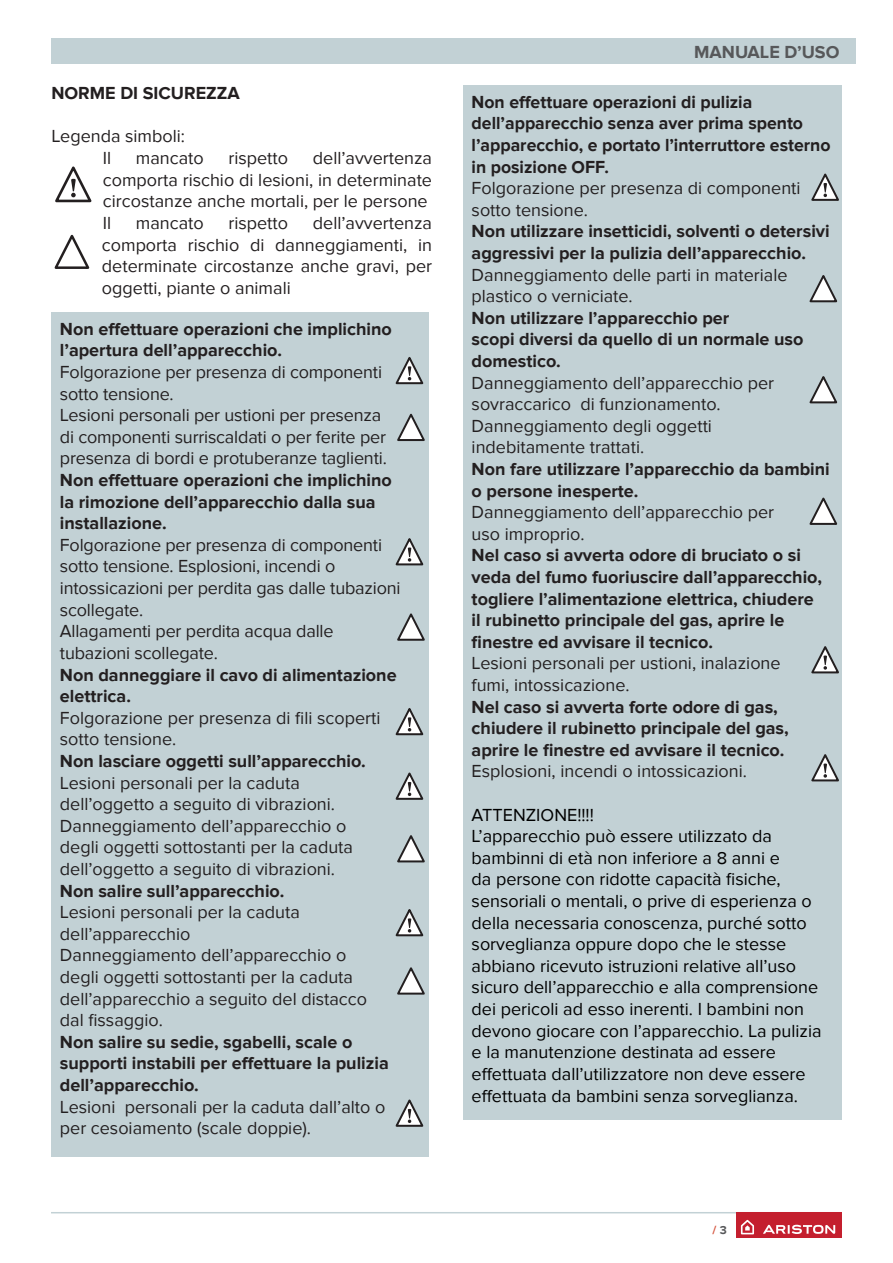
<style>
.page{position:relative;width:893px;height:1263px;background:#fff}
.page>*{position:absolute;margin:0;border:0;box-sizing:border-box;transform-origin:0 0}
.t1{font:18px/21.6px "Proxima Nova";color:#231f20}
.t2{font:700 18px/21.6px "Proxima Nova";color:#231f20}
.t3{font:18px/21.6px "Proxima Nova";color:#000}
.t4{font:700 18px "Proxima Nova";color:#57585a}
.t5{font:700 12px "Proxima Nova";color:#d5553f}
.s1{color:#57585a}
</style>
<div class="page">
<hr style="left:51px;top:1212px;width:791px;height:1px;background:#c2d1d5">
<div style="left:736px;top:1212px;width:106px;height:26px;background:#c41f2e"></div>
<svg style="left:741px;top:1220px;width:13px;height:14px"></svg>
<svg style="left:763px;top:1225px;width:72px;height:9px"></svg>
<div style="left:51px;top:38px;width:804px;height:26px;background:#c2d1d5"></div>
<div style="left:51px;top:312px;width:378px;height:844px;background:#c2d1d5"></div>
<div style="left:463px;top:85px;width:379px;height:1034px;background:#c2d1d5"></div>
<svg style="left:55px;top:166px;width:37px;height:37px"></svg>
<svg style="left:54px;top:234px;width:36px;height:35px"></svg>
<svg style="left:397px;top:413px;width:28px;height:28px"></svg>
<svg style="left:809px;top:275px;width:28px;height:28px"></svg>
<svg style="left:809px;top:376px;width:28px;height:28px"></svg>
<svg style="left:809px;top:497px;width:28px;height:28px"></svg>
<svg style="left:397px;top:613px;width:28px;height:28px"></svg>
<svg style="left:397px;top:835px;width:28px;height:28px"></svg>
<svg style="left:397px;top:967px;width:28px;height:28px"></svg>
<svg style="left:395px;top:357px;width:28px;height:28px"></svg>
<svg style="left:811px;top:173px;width:28px;height:28px"></svg>
<svg style="left:811px;top:646px;width:28px;height:28px"></svg>
<svg style="left:811px;top:754px;width:28px;height:28px"></svg>
<svg style="left:395px;top:538px;width:28px;height:28px"></svg>
<svg style="left:395px;top:772px;width:28px;height:28px"></svg>
<svg style="left:395px;top:909px;width:28px;height:28px"></svg>
<svg style="left:395px;top:1099px;width:28px;height:28px"></svg>
<svg style="left:395px;top:708px;width:28px;height:28px"></svg>
<p class="t2" style="left:51px;top:83px;width:190px">NORME DI SICUREZZA</p>
<p class="t1" style="left:103px;top:126px;width:84px;text-indent:-51px">Legenda simboli:<br>Il</p>
<p class="t1" style="left:103px;top:148px;width:331px;text-indent:210px">dell’avvertenza comporta rischio di lesioni, in determinate circostanze anche mortali, per le persone<br>Il</p>
<p class="t1" style="left:136px;top:148px;width:69px">mancato</p>
<p class="t1" style="left:228px;top:148px;width:61px">rispetto</p>
<p class="t1" style="left:102px;top:212px;width:332px;text-align:justify;text-indent:211px">dell’avvertenza comporta rischio di danneggiamenti, in determinate circostanze anche gravi, per oggetti, piante o animali</p>
<p class="t1" style="left:136px;top:212px;width:69px">mancato</p>
<p class="t1" style="left:228px;top:212px;width:61px">rispetto</p>
<p class="t2" style="left:60px;top:318px;width:333px">Non effettuare operazioni che implichino l’apertura dell’apparecchio.</p>
<p class="t1" style="left:60px;top:362px;width:328px">Folgorazione per presenza di componenti sotto tensione.<br>Lesioni personali per ustioni per presenza di componenti surriscaldati o per ferite per presenza di bordi e protuberanze taglienti.</p>
<p class="t2" style="left:60px;top:470px;width:333px">Non effettuare operazioni che implichino la rimozione dell’apparecchio dalla sua installazione.</p>
<p class="t1" style="left:60px;top:534px;width:342px">Folgorazione per presenza di componenti sotto tensione. Esplosioni, incendi o intossicazioni per perdita gas dalle tubazioni scollegate.<br>Allagamenti per perdita acqua dalle tubazioni scollegate.</p>
<p class="t2" style="left:60px;top:664px;width:338px">Non danneggiare il cavo di alimentazione elettrica.</p>
<p class="t1" style="left:60px;top:707px;width:322px">Folgorazione per presenza di fili scoperti sotto tensione.</p>
<p class="t2" style="left:60px;top:750px;width:307px">Non lasciare oggetti sull’apparecchio.</p>
<p class="t1" style="left:60px;top:772px;width:295px">Lesioni personali per la caduta dell’oggetto a seguito di vibrazioni.<br>Danneggiamento dell’apparecchio o degli oggetti sottostanti per la caduta dell’oggetto a seguito di vibrazioni.</p>
<p class="t2" style="left:60px;top:880px;width:226px">Non salire sull’apparecchio.</p>
<p class="t1" style="left:60px;top:902px;width:309px">Lesioni personali per la caduta dell’apparecchio<br>Danneggiamento dell’apparecchio o degli oggetti sottostanti per la caduta dell’apparecchio a seguito del distacco dal fissaggio.</p>
<p class="t2" style="left:60px;top:1031px;width:330px">Non salire su sedie, sgabelli, scale o supporti instabili per effettuare la pulizia dell’apparecchio.</p>
<p class="t1" style="left:60px;top:1096px;width:327px">Lesioni personali per la caduta dall’alto o per cesoiamento (scale doppie).</p>
<p class="t4" style="left:694px;top:42px;width:147px">MANUALE D’USO</p>
<p class="t2" style="left:472px;top:91px;width:360px">Non effettuare operazioni di pulizia dell’apparecchio senza aver prima spento l’apparecchio, e portato l’interruttore esterno in posizione OFF.</p>
<p class="t1" style="left:472px;top:178px;width:330px">Folgorazione per presenza di componenti sotto tensione.</p>
<p class="t2" style="left:472px;top:221px;width:360px">Non utilizzare insetticidi, solventi o detersivi aggressivi per la pulizia dell’apparecchio.</p>
<p class="t1" style="left:472px;top:264px;width:317px">Danneggiamento delle parti in materiale plastico o verniciate.</p>
<p class="t2" style="left:472px;top:307px;width:333px">Non utilizzare l’apparecchio per<br>scopi diversi da quello di un normale uso domestico.</p>
<p class="t1" style="left:472px;top:372px;width:304px">Danneggiamento dell’apparecchio per sovraccarico di funzionamento.<br>Danneggiamento degli oggetti indebitamente trattati.</p>
<p class="t2" style="left:472px;top:459px;width:360px">Non fare utilizzare l’apparecchio da bambini o persone inesperte.</p>
<p class="t1" style="left:472px;top:502px;width:304px">Danneggiamento dell’apparecchio per uso improprio.</p>
<p class="t2" style="left:472px;top:545px;width:352px">Nel caso si avverta odore di bruciato o si veda del fumo fuoriuscire dall’apparecchio, togliere l’alimentazione elettrica, chiudere il rubinetto principale del gas, aprire le finestre ed avvisare il tecnico.</p>
<p class="t1" style="left:472px;top:653px;width:311px">Lesioni personali per ustioni, inalazione fumi, intossicazione.</p>
<p class="t2" style="left:472px;top:696px;width:319px">Nel caso si avverta forte odore di gas, chiudere il rubinetto principale del gas, aprire le finestre ed avvisare il tecnico.</p>
<p class="t1" style="left:472px;top:761px;width:277px">Esplosioni, incendi o intossicazioni.</p>
<p class="t3" style="left:472px;top:804px;width:352px">ATTENZIONE!!!!<br>L’apparecchio può essere utilizzato da bambinni di età non inferiore a 8 anni e<br>da persone con ridotte capacità fisiche, sensoriali o mentali, o prive di esperienza o della necessaria conoscenza, purché sotto sorveglianza oppure dopo che le stesse abbiano ricevuto istruzioni relative all’uso sicuro dell’apparecchio e alla comprensione dei pericoli ad esso inerenti. I bambini non devono giocare con l’apparecchio. La pulizia e la manutenzione destinata ad essere effettuata dall’utilizzatore non deve essere effettuata da bambini senza sorveglianza.</p>
<p class="t5" style="left:713px;top:1223px;width:16px">/ <span class="s1">3</span></p>
</div>
